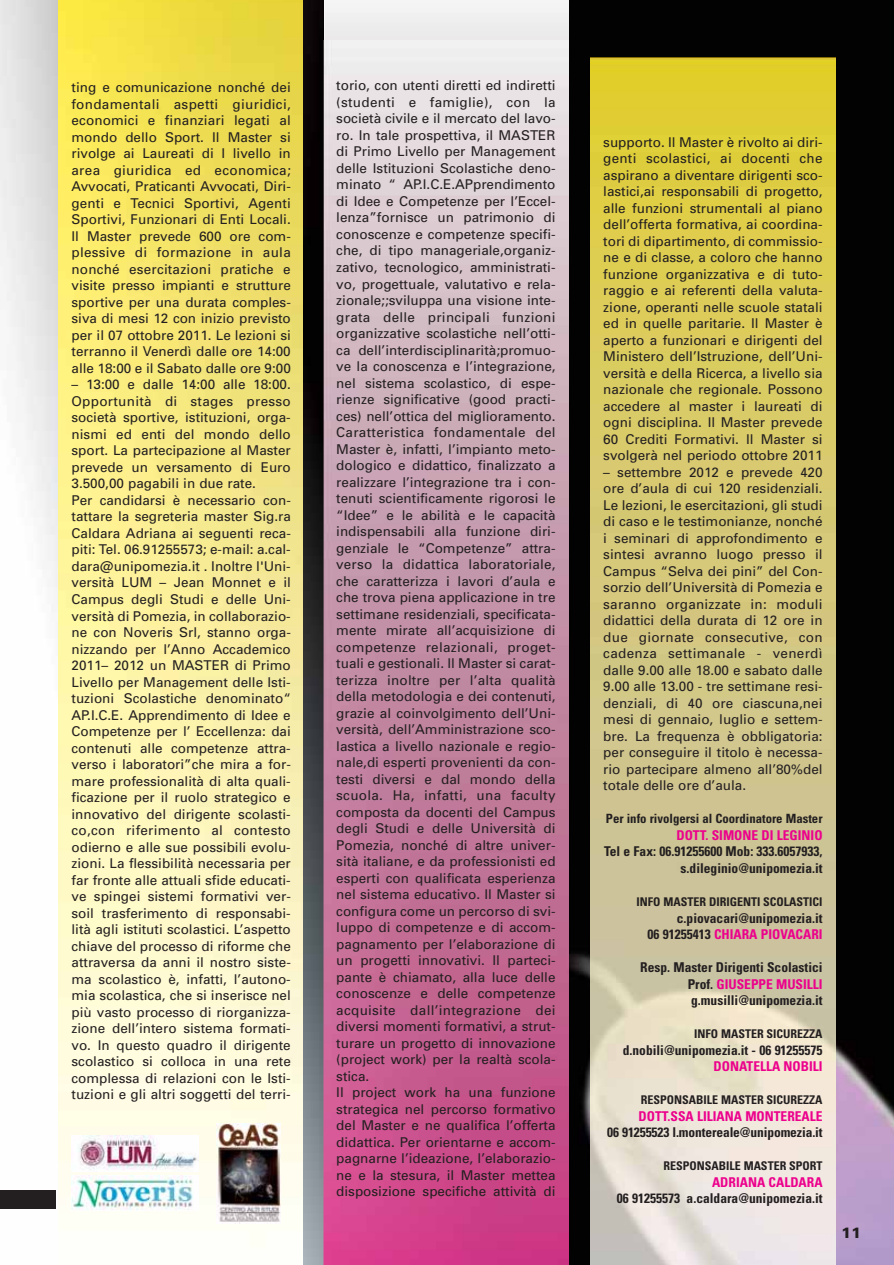
<style>
.page{position:relative;width:894px;height:1265px;background:#fff}
.page>*{position:absolute;margin:0;border:0;box-sizing:border-box;transform-origin:0 0}
.t1{font:900 15px "Univers";color:#231f20}
.t2{font:13.5px/16.5px "Univers";color:#231f20;text-align:justify}
.t3{font:700 condensed 13.5px/16.5px "Univers";color:#231f20;text-align:right}
.t4{font:700 condensed 13.5px "Univers";color:#ec008c}
.t5{font:700 condensed 12.75px "Univers";color:#231f20}
.t6{font:700 condensed 12px "Univers";color:#231f20}
.s1{color:#ec008c}
</style>
<div class="page">
<img style="left:0;top:0;width:894px;height:1265px">
<img style="left:324px;top:0;width:244px;height:1265px">
<img style="left:591px;top:58px;width:244px;height:1207px">
<div style="left:0;top:1190px;width:56px;height:18px;background:#231f20"></div>
<img style="left:217px;top:1123px;width:64px;height:100px">
<img style="left:71px;top:1135px;width:128px;height:36px">
<div style="left:71px;top:1175px;width:128px;height:36px;background:#fff"></div>
<img style="left:71px;top:1175px;width:122px;height:35px">
<p class="t2" style="left:72px;top:81px;width:221px">ting e comunicazione nonché dei fondamentali aspetti giuridici, economici e finanziari legati al mondo dello Sport. Il Master si rivolge ai Laureati di I livello in area giuridica ed economica; Avvocati, Praticanti Avvocati, Diri&shy;genti e Tecnici Sportivi, Agenti Sportivi, Funzionari di Enti Locali.<br>Il Master prevede 600 ore com&shy;plessive di formazione in aula nonché esercitazioni pratiche e visite presso impianti e strutture sportive per una durata comples&shy;siva di mesi 12 con inizio previsto per il 07 ottobre 2011. Le lezioni si terranno il Venerdì dalle ore 14:00 alle 18:00 e il Sabato dalle ore 9:00</p>
<p class="t2" style="left:72px;top:378px;width:221px;text-align:left">– 13:00 e dalle 14:00 alle 18:00.<br>Opportunità di stages presso società sportive, istituzioni, orga&shy;nismi ed enti del mondo dello sport. La partecipazione al Master prevede un versamento di Euro 3.500,00 pagabili in due rate.<br>Per candidarsi è necessario con&shy;tattare la segreteria master Sig.ra Caldara Adriana ai seguenti reca&shy;piti: Tel. 06.91255573; e-mail: a.cal&shy;dara@unipomezia.it . Inoltre l'Uni&shy;versità LUM – Jean Monnet e il Campus degli Studi e delle Uni&shy;versità di Pomezia, in collaborazio&shy;ne con Noveris Srl, stanno orga&shy;nizzando per l’Anno Accademico 2011– 2012 un MASTER di Primo Livello per Management delle Isti&shy;tuzioni Scolastiche denominato“ AP.I.C.E. Apprendimento di Idee e Competenze per l’ Eccellenza: dai contenuti alle competenze attra&shy;verso i laboratori”che mira a for&shy;mare professionalità di alta quali&shy;ficazione per il ruolo strategico e innovativo del dirigente scolasti&shy;co,con riferimento al contesto odierno e alle sue possibili evolu&shy;zioni. La flessibilità necessaria per far fronte alle attuali sfide educati&shy;ve spingei sistemi formativi ver&shy;soil trasferimento di responsabi&shy;lità agli istituti scolastici. L’aspetto chiave del processo di riforme che attraversa da anni il nostro siste&shy;ma scolastico è, infatti, l’autono&shy;mia scolastica, che si inserisce nel più vasto processo di riorganizza&shy;zione dell’intero sistema formati&shy;vo. In questo quadro il dirigente scolastico si colloca in una rete complessa di relazioni con le Isti&shy;tuzioni e gli altri soggetti del terri-</p>
<p class="t2" style="left:336px;top:79px;width:221px;text-align:left">torio, con utenti diretti ed indiretti (studenti e famiglie), con la società civile e il mercato del lavo&shy;ro. In tale prospettiva, il MASTER di Primo Livello per Management delle Istituzioni Scolastiche deno&shy;minato “ AP.I.C.E.APprendimento di Idee e Competenze per l’Eccel&shy;lenza”fornisce un patrimonio di conoscenze e competenze specifi&shy;che, di tipo manageriale,organiz&shy;zativo, tecnologico, amministrati&shy;vo, progettuale, valutativo e rela&shy;zionale;;sviluppa una visione inte&shy;grata delle principali funzioni organizzative scolastiche nell’otti&shy;ca dell’interdisciplinarità;promuo&shy;ve la conoscenza e l’integrazione, nel sistema scolastico, di espe&shy;rienze significative (good practi&shy;ces) nell’ottica del miglioramento.<br>Caratteristica fondamentale del Master è, infatti, l’impianto meto&shy;dologico e didattico, finalizzato a realizzare l’integrazione tra i con&shy;tenuti scientificamente rigorosi le “Idee” e le abilità e le capacità indispensabili alla funzione diri&shy;genziale le “Competenze” attra&shy;verso la didattica laboratoriale, che caratterizza i lavori d’aula e che trova piena applicazione in tre settimane residenziali, specificata&shy;mente mirate all’acquisizione di competenze relazionali, proget&shy;tuali e gestionali. Il Master si carat&shy;terizza inoltre per l’alta qualità della metodologia e dei contenuti, grazie al coinvolgimento dell’Uni&shy;versità, dell’Amministrazione sco&shy;lastica a livello nazionale e regio&shy;nale,di esperti provenienti da con&shy;testi diversi e dal mondo della scuola. Ha, infatti, una faculty composta da docenti del Campus degli Studi e delle Università di Pomezia, nonché di altre univer&shy;sità italiane, e da professionisti ed esperti con qualificata esperienza nel sistema educativo. Il Master si configura come un percorso di svi&shy;luppo di competenze e di accom&shy;pagnamento per l’elaborazione di un progetti innovativi. Il parteci&shy;pante è chiamato, alla luce delle conoscenze e delle competenze acquisite dall’integrazione dei diversi momenti formativi, a strut&shy;turare un progetto di innovazione (project work) per la realtà scola&shy;stica.<br>Il project work ha una funzione strategica nel percorso formativo del Master e ne qualifica l’offerta didattica. Per orientarne e accom&shy;pagnarne l’ideazione, l’elaborazio&shy;ne e la stesura, il Master mettea disposizione specifiche attività di</p>
<p class="t2" style="left:603px;top:135px;width:221px">supporto. Il Master è rivolto ai diri&shy;genti scolastici, ai docenti che aspirano a diventare dirigenti sco&shy;lastici,ai responsabili di progetto, alle funzioni strumentali al piano dell’offerta formativa, ai coordina&shy;tori di dipartimento, di commissio&shy;ne e di classe, a coloro che hanno funzione organizzativa e di tuto&shy;raggio e ai referenti della valuta&shy;zione, operanti nelle scuole statali ed in quelle paritarie. Il Master è aperto a funzionari e dirigenti del Ministero dell’Istruzione, dell’Uni&shy;versità e della Ricerca, a livello sia nazionale che regionale. Possono accedere al master i laureati di ogni disciplina. Il Master prevede 60 Crediti Formativi. Il Master si svolgerà nel periodo ottobre 2011</p>
<p class="t2" style="left:603px;top:465px;width:221px">– settembre 2012 e prevede 420 ore d’aula di cui 120 residenziali.<br>Le lezioni, le esercitazioni, gli studi di caso e le testimonianze, nonché i seminari di approfondimento e sintesi avranno luogo presso il Campus “Selva dei pini” del Con&shy;sorzio dell’Università di Pomezia e saranno organizzate in: moduli didattici della durata di 12 ore in due giornate consecutive, con cadenza settimanale - venerdì dalle 9.00 alle 18.00 e sabato dalle 9.00 alle 13.00 - tre settimane resi&shy;denziali, di 40 ore ciascuna,nei mesi di gennaio, luglio e settem&shy;bre. La frequenza è obbligatoria: per conseguire il titolo è necessa&shy;rio partecipare almeno all’80%del totale delle ore d’aula.</p>
<p class="t5" style="left:606px;top:814px;width:218px">Per info rivolgersi al Coordinatore Master</p>
<p class="t4" style="left:676px;top:830px;width:148px">DOTT. SIMONE DI LEGINIO</p>
<p class="t3" style="left:604px;top:844px;width:220px">Tel e Fax: 06.91255600 Mob: 333.6057933, s.dileginio@unipomezia.it</p>
<p class="t6" style="left:636px;top:897px;width:188px">INFO MASTER DIRIGENTI SCOLASTICI</p>
<p class="t3" style="left:648px;top:910px;width:177px">c.piovacari@unipomezia.it<br>06 91255413 <span class="s1">CHIARA PIOVACARI</span></p>
<p class="t3" style="left:688px;top:959px;width:136px;text-align:justify;text-indent:-48px">Resp. Master Dirigenti Scolastici Prof. <span class="s1">GIUSEPPE MUSILLI </span>g.musilli@unipomezia.it</p>
<p class="t6" style="left:694px;top:1029px;width:130px">INFO MASTER SICUREZZA</p>
<p class="t3" style="left:623px;top:1042px;width:201px">d.nobili@unipomezia.it - 06 91255575</p>
<p class="t4" style="left:714px;top:1061px;width:110px">DONATELLA NOBILI</p>
<p class="t6" style="left:641px;top:1095px;width:183px">RESPONSABILE MASTER SICUREZZA</p>
<p class="t4" style="left:639px;top:1111px;width:186px">DOTT.SSA LILIANA MONTEREALE</p>
<p class="t3" style="left:607px;top:1124px;width:217px">06 91255523 l.montereale@unipomezia.it</p>
<p class="t6" style="left:663px;top:1161px;width:161px">RESPONSABILE MASTER SPORT</p>
<p class="t4" style="left:712px;top:1177px;width:112px">ADRIANA CALDARA</p>
<p class="t3" style="left:617px;top:1190px;width:207px">06 91255573 a.caldara@unipomezia.it</p>
<p class="t1" style="left:841px;top:1224px;width:22px">11</p>
</div>
